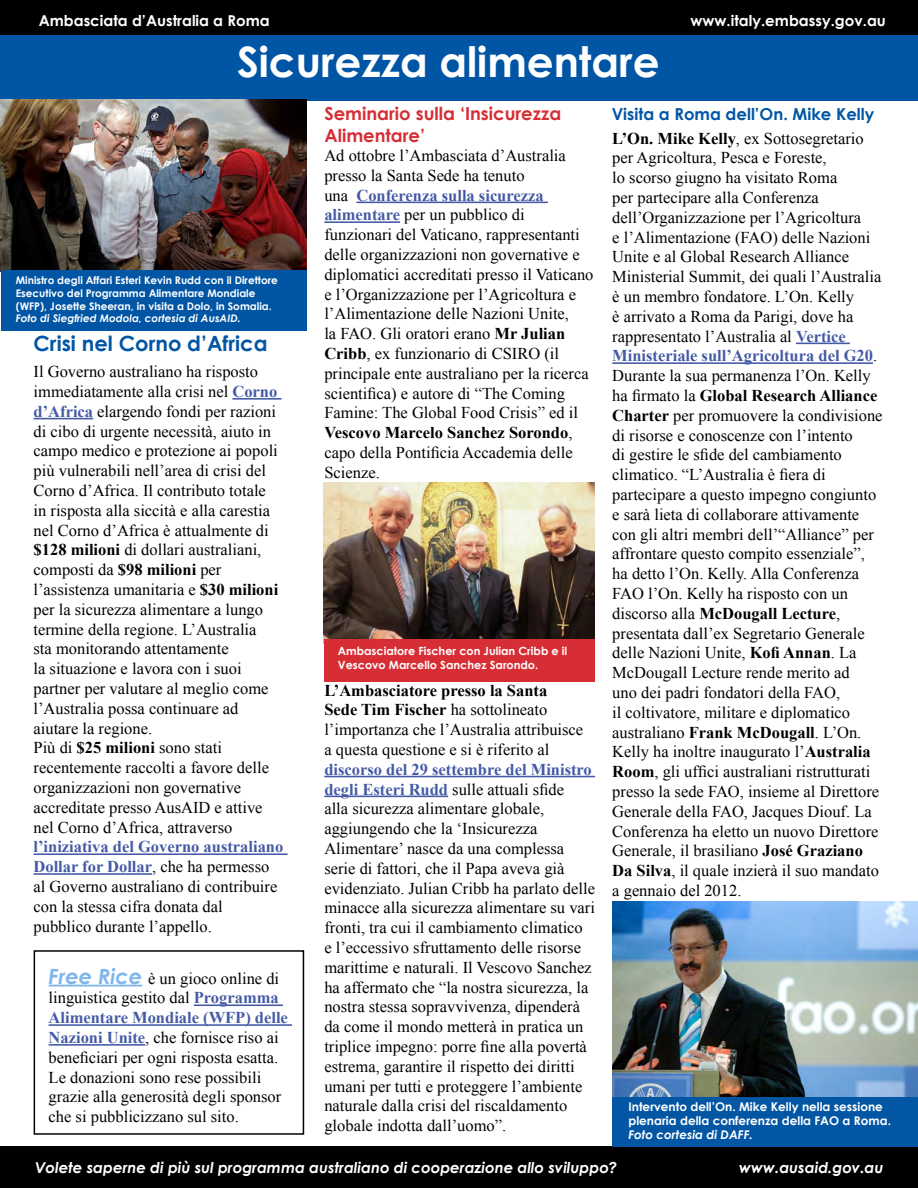
<style>
.page{position:relative;width:918px;height:1188px;background:#fff}
.page>*{position:absolute;margin:0;border:0;box-sizing:border-box;transform-origin:0 0}
.t1{font:700 42px "Century Gothic";color:#fff}
.t2{font:700 21px "Century Gothic";color:#0056a5}
.t3{font:700 18px/21.6px "Century Gothic";color:#d72e35}
.t4{font:16.5px/19.8px "Times New Roman";color:#000}
.t5{font:700 16.5px "Century Gothic";color:#0056a5}
.t6{font:italic 700 15px "Century Gothic";color:#fff}
.t7{font:700 15px "Century Gothic";color:#fff}
.t8{font:700 12px/14.4px "Century Gothic";color:#fff}
.t9{font:italic 700 12px "Century Gothic";color:#fff}
.t10{font:700 11.25px/14.4px "Century Gothic";color:#fff}
.t11{font:700 10.5px/12.6px "Century Gothic";color:#fff}
.t12{font:italic 700 10.5px "Century Gothic";color:#fff}
.s1{font-weight:700}
.s2{font-weight:700;color:#445aa5}
.s3{font-family:"Century Gothic";font-weight:700;font-style:italic;font-size:21px;color:#81b6ec}
</style>
<div class="page">
<div style="left:0;top:1147px;width:918px;height:41px;background:#000"></div>
<div style="left:0;top:0;width:918px;height:100px;background:#0056a5"></div>
<hr style="left:796px;top:343px;width:54px;height:1px;background:#445aa5">
<hr style="left:612px;top:362px;width:261px;height:2px;background:#445aa5">
<hr style="left:356px;top:202px;width:192px;height:1px;background:#445aa5">
<hr style="left:324px;top:221px;width:76px;height:2px;background:#445aa5">
<hr style="left:324px;top:776px;width:271px;height:1px;background:#445aa5">
<hr style="left:324px;top:796px;width:124px;height:1px;background:#445aa5">
<img style="left:324px;top:482px;width:270px;height:157px">
<div style="left:324px;top:639px;width:270px;height:42px;background:#d72e35"></div>
<img style="left:612px;top:902px;width:306px;height:195px">
<div style="left:612px;top:1097px;width:306px;height:50px;background:#0356a4"></div>
<hr style="left:232px;top:398px;width:49px;height:2px;background:#445aa5">
<hr style="left:34px;top:418px;width:59px;height:1px;background:#445aa5">
<hr style="left:34px;top:853px;width:254px;height:2px;background:#445aa5">
<hr style="left:34px;top:873px;width:118px;height:2px;background:#445aa5">
<img style="left:1px;top:99px;width:305px;height:172px">
<div style="left:1px;top:271px;width:305px;height:60px;background:#0056a5"></div>
<hr style="left:49px;top:985px;width:93px;height:2px;background:#81b6ec">
<hr style="left:194px;top:1004px;width:89px;height:2px;background:#445aa5">
<hr style="left:49px;top:1024px;width:243px;height:2px;background:#445aa5">
<hr style="left:49px;top:1044px;width:96px;height:2px;background:#445aa5">
<div style="left:34px;top:950px;width:270px;height:185px;border:2px solid #000"></div>
<div style="left:0;top:0;width:918px;height:35px;background:#000"></div>
<p class="t7" style="left:39px;top:9px;width:233px">Ambasciata d’Australia a Roma</p>
<p class="t7" style="left:691px;top:9px;width:197px">www.italy.embassy.gov.au</p>
<h1 class="t1" style="left:237px;top:30px;width:424px">Sicurezza alimentare</h1>
<p class="t3" style="left:324px;top:102px;width:238px">Seminario sulla ‘Insicurezza<br>Alimentare’</p>
<p class="t5" style="left:612px;top:101px;width:264px">Visita a Roma dell’On. Mike Kelly</p>
<p class="t4" style="left:612px;top:128px;width:272px"><span class="s1">L’On. Mike Kelly</span>, ex Sottosegretario per Agricoltura, Pesca e Foreste,<br>lo scorso giugno ha visitato Roma<br>per partecipare alla Conferenza dell’Organizzazione per l’Agricoltura<br>e l’Alimentazione (FAO) delle Nazioni Unite e al Global Research Alliance Ministerial Summit, dei quali l’Australia è un membro fondatore. L’On. Kelly<br>è arrivato a Roma da Parigi, dove ha rappresentato l’Australia al <span class="s2">Vertice Ministeriale sull’Agricoltura del G20</span>.<br>Durante la sua permanenza l’On. Kelly ha firmato la <span class="s1">Global Research Alliance Charter</span> per promuovere la condivisione di risorse e conoscenze con l’intento<br>di gestire le sfide del cambiamento climatico. “L’Australia è fiera di partecipare a questo impegno congiunto e sarà lieta di collaborare attivamente con gli altri membri dell’“Alliance” per affrontare questo compito essenziale”, ha detto l’On. Kelly. Alla Conferenza FAO l’On. Kelly ha risposto con un discorso alla <span class="s1">McDougall Lecture</span>, presentata dall’ex Segretario Generale delle Nazioni Unite, <span class="s1">Kofi Annan</span>. La McDougall Lecture rende merito ad<br>uno dei padri fondatori della FAO,<br>il coltivatore, militare e diplomatico australiano <span class="s1">Frank McDougall</span>. L’On.<br>Kelly ha inoltre inaugurato l’<span class="s1">Australia Room</span>, gli uffici australiani ristrutturati presso la sede FAO, insieme al Direttore Generale della FAO, Jacques Diouf. La Conferenza ha eletto un nuovo Direttore Generale, il brasiliano <span class="s1">José Graziano Da Silva</span>, il quale inzierà il suo mandato a gennaio del 2012.</p>
<p class="t4" style="left:324px;top:145px;width:271px">Ad ottobre l’Ambasciata d’Australia presso la Santa Sede ha tenuto<br>una <span class="s2">Conferenza sulla sicurezza alimentare</span> per un pubblico di funzionari del Vaticano, rappresentanti delle organizzazioni non governative e diplomatici accreditati presso il Vaticano e l’Organizzazione per l’Agricoltura e l’Alimentazione delle Nazioni Unite,<br>la FAO. Gli oratori erano <span class="s1">Mr Julian Cribb</span>, ex funzionario di CSIRO (il principale ente australiano per la ricerca scientifica) e autore di “The Coming Famine: The Global Food Crisis” ed il <span class="s1">Vescovo Marcelo Sanchez Sorondo</span>, capo della Pontificia Accademia delle Scienze.</p>
<p class="t11" style="left:16px;top:274px;width:264px">Ministro degli Affari Esteri Kevin Rudd con il Direttore<br>Esecutivo del Programma Alimentare Mondiale (WFP), Josette Sheeran, in visita a Dolo, in Somalia.</p>
<p class="t12" style="left:16px;top:310px;width:226px">Foto di Siegfried Modola, cortesia di AusAID.</p>
<p class="t2" style="left:34px;top:327px;width:235px">Crisi nel Corno d’Africa</p>
<p class="t4" style="left:34px;top:362px;width:246px">Il Governo australiano ha risposto immediatamente alla crisi nel <span class="s2">Corno d’Africa</span> elargendo fondi per razioni di cibo di urgente necessità, aiuto in campo medico e protezione ai popoli più vulnerabili nell’area di crisi del Corno d’Africa. Il contributo totale in risposta alla siccità e alla carestia nel Corno d’Africa è attualmente di <span class="s1">$128 milioni</span> di dollari australiani, composti da <span class="s1">$98 milioni</span> per l’assistenza umanitaria e <span class="s1">$30 milioni </span>per la sicurezza alimentare a lungo termine della regione. L’Australia sta monitorando attentamente<br>la situazione e lavora con i suoi partner per valutare al meglio come l’Australia possa continuare ad aiutare la regione.<br>Più di <span class="s1">$25 milioni</span> sono stati recentemente raccolti a favore delle organizzazioni non governative accreditate presso AusAID e attive nel Corno d’Africa, attraverso</p>
<p class="t4" style="left:34px;top:837px;width:251px"><span class="s2">l’iniziativa del Governo australiano Dollar for Dollar</span>, che ha permesso al Governo australiano di contribuire con la stessa cifra donata dal pubblico durante l’appello.</p>
<p class="t10" style="left:338px;top:643px;width:231px">Ambasciatore Fischer con Julian Cribb e il<br>Vescovo Marcello Sanchez Sarondo.</p>
<p class="t4" style="left:324px;top:680px;width:260px"><span class="s1">L’Ambasciatore presso la Santa Sede Tim Fischer</span> ha sottolineato l’importanza che l’Australia attribuisce a questa questione e si è riferito al</p>
<p class="t4" style="left:324px;top:759px;width:272px"><span class="s2">discorso del 29 settembre del Ministro degli Esteri Rudd</span> sulle attuali sfide<br>alla sicurezza alimentare globale, aggiungendo che la ‘Insicurezza Alimentare’ nasce da una complessa serie di fattori, che il Papa aveva già evidenziato. Julian Cribb ha parlato delle minacce alla sicurezza alimentare su vari fronti, tra cui il cambiamento climatico<br>e l’eccessivo sfruttamento delle risorse marittime e naturali. Il Vescovo Sanchez ha affermato che “la nostra sicurezza, la nostra stessa sopravvivenza, dipenderà da come il mondo metterà in pratica un triplice impegno: porre fine alla povertà estrema, garantire il rispetto dei diritti umani per tutti e proteggere l’ambiente naturale dalla crisi del riscaldamento globale indotta dall’uomo”.</p>
<p class="t4" style="left:49px;top:968px;width:241px"><span class="s3">Free Rice</span> è un gioco online di linguistica gestito dal <span class="s2">Programma Alimentare Mondiale (WFP) delle Nazioni Unite</span>, che fornisce riso ai beneficiari per ogni risposta esatta.<br>Le donazioni sono rese possibili grazie alla generosità degli sponsor che si pubblicizzano sul sito.</p>
<p class="t8" style="left:628px;top:1099px;width:264px">Intervento dell’On. Mike Kelly nella sessione plenaria della conferenza della FAO a Roma.</p>
<p class="t9" style="left:628px;top:1126px;width:126px">Foto cortesia di DAFF.</p>
<p class="t6" style="left:35px;top:1156px;width:584px">Volete saperne di più sul programma australiano di cooperazione allo sviluppo?</p>
<p class="t6" style="left:739px;top:1156px;width:146px">www.ausaid.gov.au</p>
</div>
